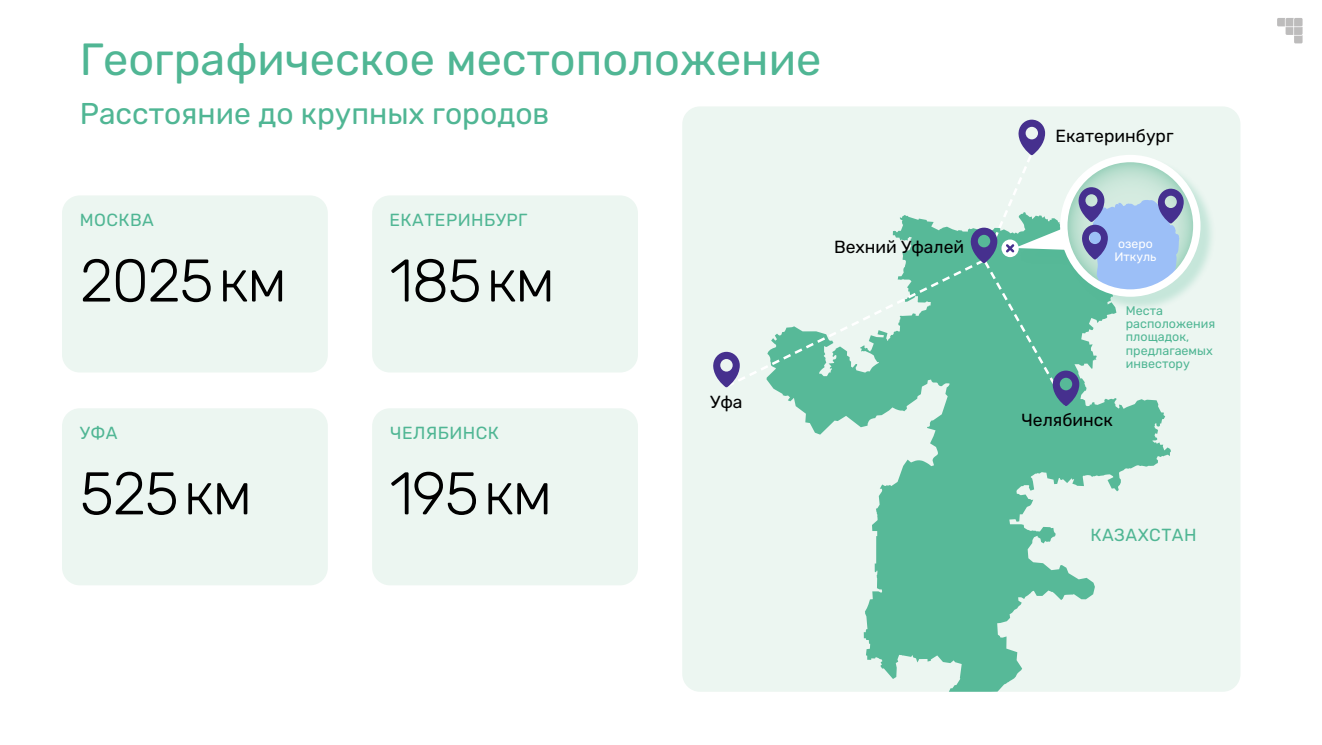
<style>
.page{position:relative;width:1322px;height:745px;background:#fff}
.page>*{position:absolute;margin:0;border:0;box-sizing:border-box;transform-origin:0 0}
.t1{font:300 60px "Rubik";letter-spacing:-.025em;color:#000}
.t2{font:45px "Rubik";color:#50b694}
.t3{font:30px "Rubik";color:#50b694}
.t4{font:17.5px "Rubik";letter-spacing:.025em;color:#50b694}
.t5{font:17.5px "Rubik";color:#000}
.t6{font:12.5px/13.2px "Rubik";color:#50b694}
.t7{font:12.25px/13.5px "Rubik";color:#fff;text-align:center}
</style>
<div class="page">
<svg style="left:1277px;top:18px;width:26px;height:26px"></svg>
<div style="left:372px;top:195px;width:266px;height:177px;background:#ecf6f1;border-radius:18px"></div>
<div style="left:682px;top:106px;width:558px;height:585px;background:#ecf6f1;border-radius:18px"></div>
<svg style="left:798px;top:408px;width:373px;height:283px"></svg>
<div style="left:62px;top:195px;width:266px;height:177px;background:#ecf6f1;border-radius:18px"></div>
<div style="left:62px;top:408px;width:266px;height:177px;background:#ecf6f1;border-radius:18px"></div>
<div style="left:372px;top:408px;width:266px;height:177px;background:#ecf6f1;border-radius:18px"></div>
<div style="left:1018px;top:157px;width:197px;height:155px;background:#50b694;opacity:.25"></div>
<svg style="left:713px;top:119px;width:484px;height:289px"></svg>
<h2 class="t2" style="left:80px;top:35px;width:743px">Географическое местоположение</h2>
<h3 class="t3" style="left:80px;top:97px;width:471px">Расстояние до крупных городов</h3>
<h3 class="t4" style="left:80px;top:210px;width:76px">МОСКВА</h3>
<h3 class="t4" style="left:389px;top:210px;width:139px">ЕКАТЕРИНБУРГ</h3>
<h1 class="t1" style="left:80px;top:247px;width:209px">2025 км</h1>
<h1 class="t1" style="left:389px;top:247px;width:167px">185 км</h1>
<h3 class="t5" style="left:834px;top:237px;width:132px">Вехний Уфалей</h3>
<h3 class="t4" style="left:80px;top:423px;width:39px">УФА</h3>
<h3 class="t4" style="left:390px;top:423px;width:110px">ЧЕЛЯБИНСК</h3>
<h1 class="t1" style="left:80px;top:459px;width:174px">525 км</h1>
<h1 class="t1" style="left:389px;top:459px;width:164px">195 км</h1>
<h3 class="t5" style="left:710px;top:392px;width:34px">Уфа</h3>
<h3 class="t5" style="left:1055px;top:126px;width:119px">Екатеринбург</h3>
<p class="t7" style="left:1114px;top:237px;width:43px">озеро<br>Иткуль</p>
<p class="t6" style="left:1126px;top:304px;width:91px">Места расположения площадок, предлагаемых инвестору</p>
<h3 class="t5" style="left:1021px;top:409px;width:93px">Челябинск</h3>
<h3 class="t4" style="left:1090px;top:525px;width:108px">КАЗАХСТАН</h3>
</div>
